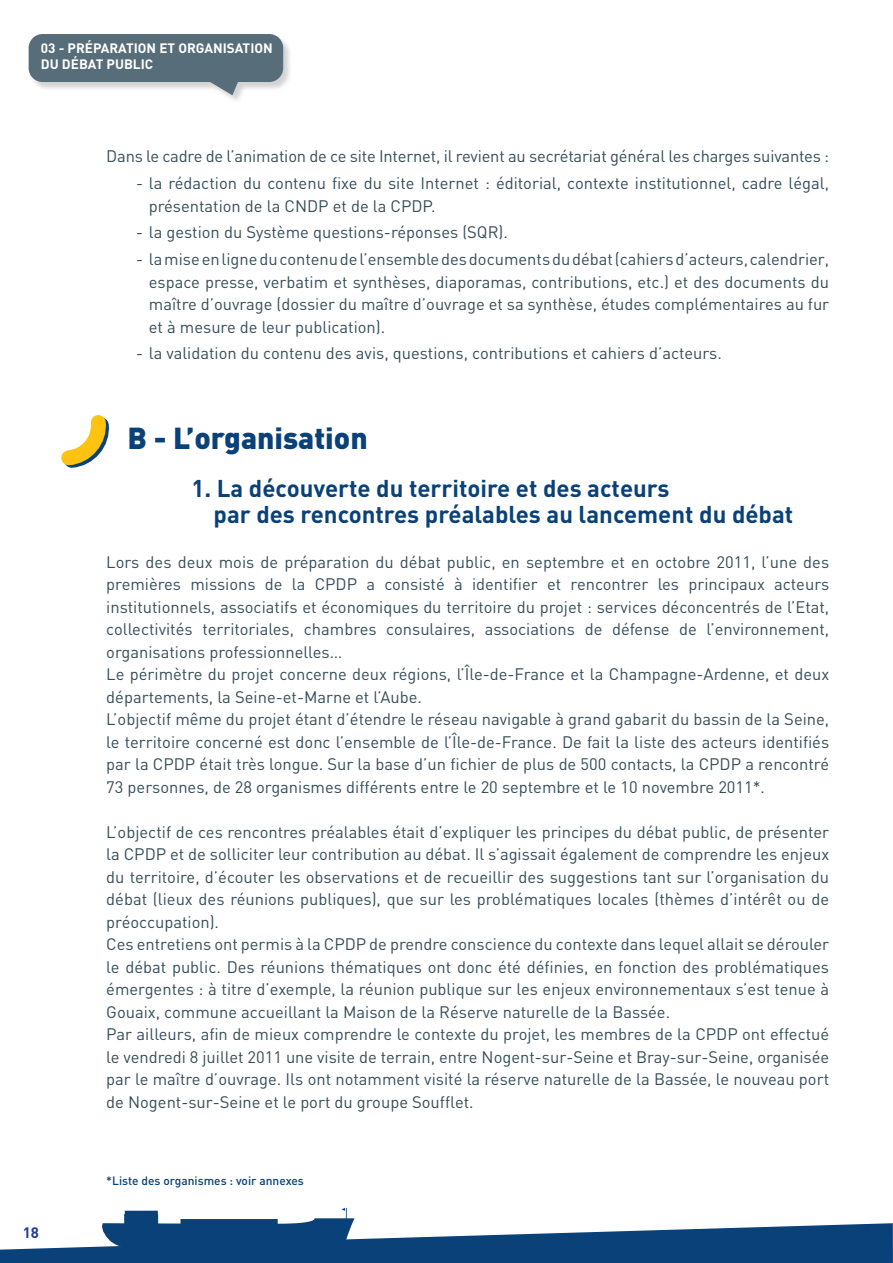
<style>
.page{position:relative;width:893px;height:1263px;background:#fff}
.page>*{position:absolute;margin:0;border:0;box-sizing:border-box;transform-origin:0 0}
.TITRE_A{font:900 30px "DIN";color:#094178}
.TITRE_1{font:700 24px "DIN";color:#094178}
.t1{font:16.5px/22.5px "DIN";color:#364d59;text-align:justify}
.t2{font:700 15px "DIN";color:#253f8e}
.t3{font:700 13.5px/16.2px "DIN";color:#fff}
.TITRE_1-2{font:500 12px "DIN";color:#094178}
</style>
<div class="page">
<div style="left:28px;top:34px;width:265px;height:70px;background:#231f20;opacity:.2"></div>
<svg style="left:29px;top:34px;width:254px;height:61px;background:#768891"></svg>
<svg style="left:0;top:1208px;width:893px;height:55px"></svg>
<svg style="left:61px;top:415px;width:48px;height:53px"></svg>
<p class="t3" style="left:41px;top:40px;width:233px">03 - PRÉPARATION ET ORGANISATION<br>DU DÉBAT PUBLIC</p>
<p class="t1" style="left:106px;top:145px;width:724px">Dans le cadre de l’animation de ce site Internet, il revient au secrétariat général les charges suivantes :</p>
<p class="t1" style="left:149px;top:171px;width:682px;text-indent:-13px">- la rédaction du contenu fixe du site Internet : éditorial, contexte institutionnel, cadre légal, présentation de la CNDP et de la CPDP.</p>
<p class="t1" style="left:136px;top:221px;width:373px">- la gestion du Système questions-réponses (SQR).</p>
<p class="t1" style="left:149px;top:247px;width:682px;text-indent:-13px">- la mise en ligne du contenu de l’ensemble des documents du débat (cahiers d’acteurs, calendrier, espace presse, verbatim et synthèses, diaporamas, contributions, etc.) et des documents du maître d’ouvrage (dossier du maître d’ouvrage et sa synthèse, études complémentaires au fur et à mesure de leur publication).</p>
<p class="t1" style="left:136px;top:342px;width:587px">- la validation du contenu des avis, questions, contributions et cahiers d’acteurs.</p>
<p class="TITRE_A" style="left:128px;top:418px;width:242px">B - L’organisation</p>
<p class="TITRE_1" style="left:191px;top:473px;width:480px">1. La découverte du territoire et des acteurs</p>
<p class="TITRE_1" style="left:214px;top:498px;width:581px">par des rencontres préalables au lancement du débat</p>
<p class="t1" style="left:106px;top:550px;width:724px">Lors des deux mois de préparation du débat public, en septembre et en octobre 2011, l’une des premières missions de la CPDP a consisté à identifier et rencontrer les principaux acteurs institutionnels, associatifs et économiques du territoire du projet : services déconcentrés de l’Etat, collectivités territoriales, chambres consulaires, associations de défense de l’environnement, organisations professionnelles…</p>
<p class="t1" style="left:106px;top:663px;width:724px">Le périmètre du projet concerne deux régions, l’Île-de-France et la Champagne-Ardenne, et deux départements, la Seine-et-Marne et l’Aube.</p>
<p class="t1" style="left:106px;top:708px;width:724px">L’objectif même du projet étant d’étendre le réseau navigable à grand gabarit du bassin de la Seine, le territoire concerné est donc l’ensemble de l’Île-de-France. De fait la liste des acteurs identifiés par la CPDP était très longue. Sur la base d’un fichier de plus de 500 contacts, la CPDP a rencontré 73 personnes, de 28 organismes différents entre le 20 septembre et le 10 novembre 2011*.</p>
<p class="t1" style="left:106px;top:820px;width:724px">L’objectif de ces rencontres préalables était d’expliquer les principes du débat public, de présenter la CPDP et de solliciter leur contribution au débat. Il s’agissait également de comprendre les enjeux du territoire, d’écouter les observations et de recueillir des suggestions tant sur l’organisation du débat (lieux des réunions publiques), que sur les problématiques locales (thèmes d’intérêt ou de préoccupation).</p>
<p class="t1" style="left:106px;top:933px;width:724px">Ces entretiens ont permis à la CPDP de prendre conscience du contexte dans lequel allait se dérouler le débat public. Des réunions thématiques ont donc été définies, en fonction des problématiques émergentes : à titre d’exemple, la réunion publique sur les enjeux environnementaux s’est tenue à Gouaix, commune accueillant la Maison de la Réserve naturelle de la Bassée.</p>
<p class="t1" style="left:106px;top:1023px;width:724px">Par ailleurs, afin de mieux comprendre le contexte du projet, les membres de la CPDP ont effectué le vendredi 8 juillet 2011 une visite de terrain, entre Nogent-sur-Seine et Bray-sur-Seine, organisée par le maître d’ouvrage. Ils ont notamment visité la réserve naturelle de la Bassée, le nouveau port de Nogent-sur-Seine et le port du groupe Soufflet.</p>
<p class="t2" style="left:23px;top:1223px;width:18px">18</p>
<p class="TITRE_1-2" style="left:106px;top:1173px;width:199px">*Liste des organismes : voir annexes</p>
</div>
